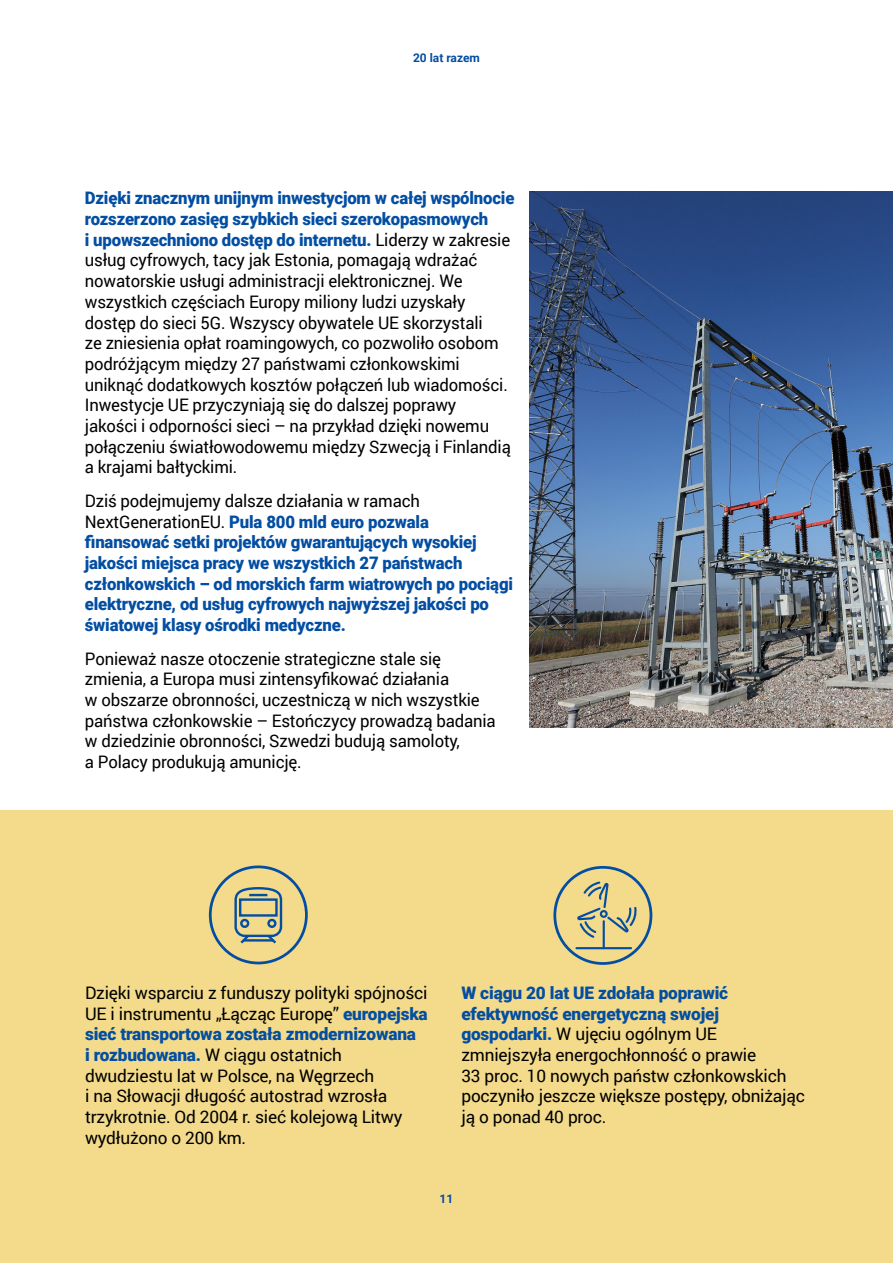
<style>
.page{position:relative;width:893px;height:1263px;background:#fff}
.page>*{position:absolute;margin:0;border:0;box-sizing:border-box;transform-origin:0 0}
.Body_text{font:17.25px/20.7px "Roboto";letter-spacing:-.01em;color:#000}
.Body_text-2{font:900 17.25px/20.7px "Roboto";letter-spacing:-.01em;color:#034ea2}
.page_number_and_running_header{font:700 12px "Roboto";color:#034ea2}
.s1{font-weight:900;color:#034ea2}
.s2{font-weight:400;color:#000}
</style>
<div class="page">
<div style="left:0;top:810px;width:893px;height:453px;background:#f3db8b"></div>
<img style="left:529px;top:191px;width:364px;height:536px">
<div style="left:209px;top:865px;width:99px;height:99px;border:3px solid #034ea2;border-radius:50%"></div>
<svg style="left:234px;top:887px;width:49px;height:57px"></svg>
<hr style="left:244px;top:939px;width:29px;height:2px;background:#034ea2">
<hr style="left:603px;top:921px;width:2px;height:27px;background:#034ea2">
<svg style="left:577px;top:880px;width:60px;height:60px"></svg>
<div style="left:600px;top:910px;width:8px;height:8px;border:2px solid #034ea2;border-radius:50%"></div>
<hr style="left:576px;top:947px;width:55px;height:2px;background:#034ea2">
<div style="left:553px;top:866px;width:99px;height:99px;border:3px solid #034ea2;border-radius:50%"></div>
<p class="page_number_and_running_header" style="left:413px;top:50px;width:68px">20 lat razem</p>
<p class="Body_text" style="left:85px;top:187px;width:431px"><span class="s1">Dzięki znacznym unijnym inwestycjom w całej wspólnocie rozszerzono zasięg szybkich sieci szerokopasmowych<br>i upowszechniono dostęp do internetu.</span> Liderzy w zakresie usług cyfrowych, tacy jak Estonia, pomagają wdrażać nowatorskie usługi administracji elektronicznej. We wszystkich częściach Europy miliony ludzi uzyskały dostęp do sieci 5G. Wszyscy obywatele UE skorzystali<br>ze zniesienia opłat roamingowych, co pozwoliło osobom podróżjącym między 27 państwami członkowskimi uniknąć dodatkowych kosztów połączeń lub wiadomości.<br>Inwestycje UE przyczyniają się do dalszej poprawy<br>jakości i odporności sieci – na przykład dzięki nowemu połączeniu światłowodowemu między Szwecją i Finlandią a krajami bałtyckimi.</p>
<p class="Body_text-2" style="left:85px;top:490px;width:430px"><span class="s2">Dziś podejmujemy dalsze działania w ramach NextGenerationEU.</span> Pula 800 mld euro pozwala finansować setki projektów gwarantujących wysokiej jakości miejsca pracy we wszystkich 27 państwach członkowskich – od morskich farm wiatrowych po pociągi elektryczne, od usług cyfrowych najwyższej jakości po światowej klasy ośrodki medyczne.</p>
<p class="Body_text" style="left:85px;top:647px;width:412px">Ponieważ nasze otoczenie strategiczne stale się zmienia, a Europa musi zintensyfikować działania<br>w obszarze obronności, uczestniczą w nich wszystkie państwa członkowskie – Estończycy prowadzą badania w dziedzinie obronności, Szwedzi budują samoloty,<br>a Polacy produkują amunicję.</p>
<p class="Body_text" style="left:85px;top:982px;width:344px">Dzięki wsparciu z funduszy polityki spójności UE i instrumentu „Łącząc Europę” <span class="s1">europejska sieć transportowa została zmodernizowana<br>i rozbudowana.</span> W ciągu ostatnich dwudziestu lat w Polsce, na Węgrzech<br>i na Słowacji długość autostrad wzrosła trzykrotnie. Od 2004 r. sieć kolejową Litwy wydłużono o 200 km.</p>
<p class="Body_text" style="left:461px;top:982px;width:345px"><span class="s1">W ciągu 20 lat UE zdołała poprawić efektywność energetyczną swojej gospodarki.</span> W ujęciu ogólnym UE zmniejszyła energochłonność o prawie<br>33 proc. 10 nowych państw członkowskich poczyniło jeszcze większe postępy, obniżając ją o ponad 40 proc.</p>
<p class="page_number_and_running_header" style="left:440px;top:1190px;width:15px">11</p>
</div>
